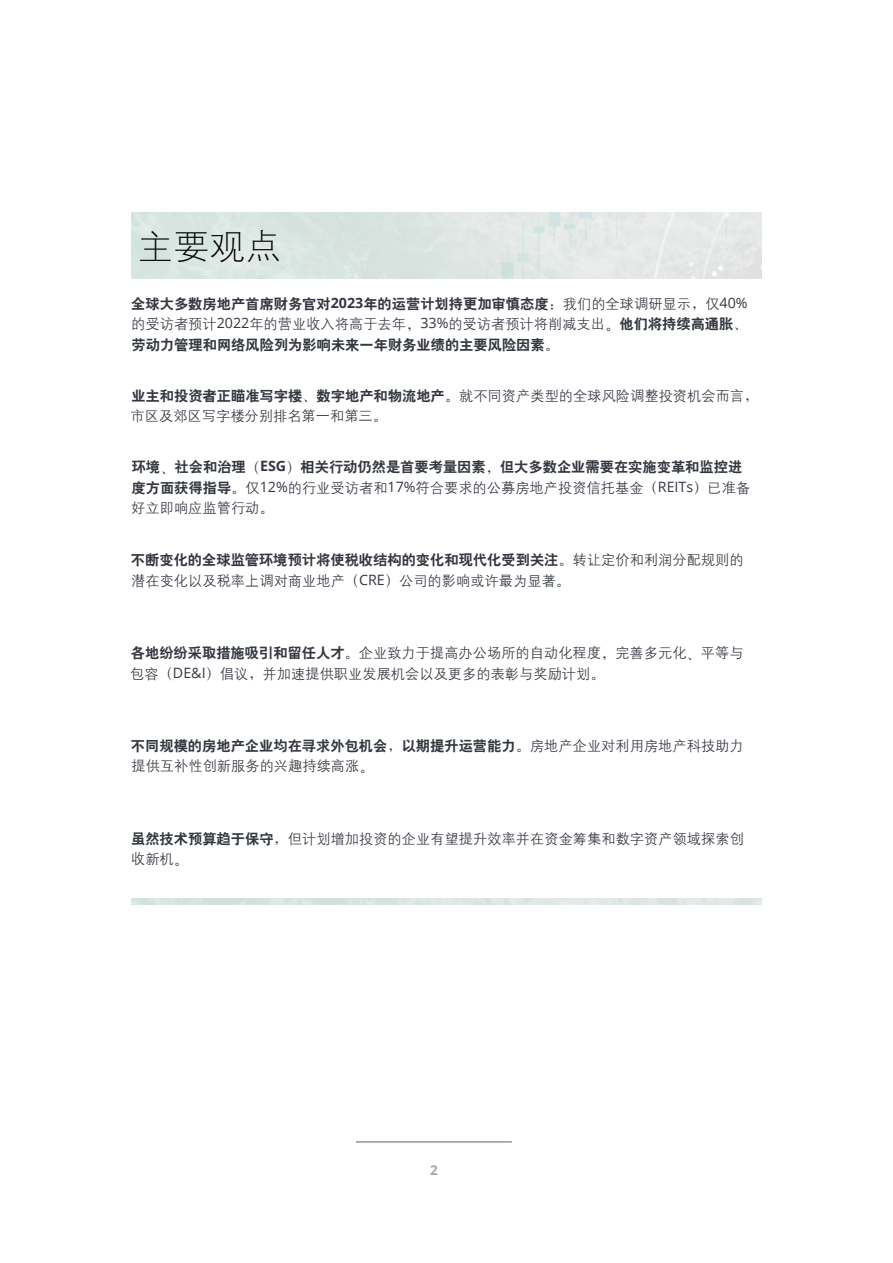
<style>
.page{position:relative;width:893px;height:1263px;background:#fff}
.page>*{position:absolute;margin:0;border:0;box-sizing:border-box;transform-origin:0 0}
.t1{font:36px "H Yg 1 gj";color:#000}
.t2{font:14.25px/20.2px "H Yg 2 gj";color:#333740}
.t3{font:14.25px "H Yb 2 gj";color:#333740}
.t4{font:700 13.5px "Open Sans";color:#a3a7a9}
.s1{font-family:"Open Sans";font-weight:700}
.s2{font-family:"H Ya 6 gj"}
.s3{font-family:"H Yg 2 gj"}
.s4{font-family:"Open Sans"}
.s5{font-family:"H Yb 2 gj"}
</style>
<div class="page">
<hr style="left:356px;top:1141px;width:156px;height:1px;background:#5f6369">
<img style="left:131px;top:213px;width:631px;height:65px">
<h1 class="t1" style="left:137px;top:228px;width:145px">主要观点</h1>
<p class="t3" style="left:131px;top:297px;width:618px">全球大多数房地产首席财务官对<span class="s1">2023</span>年的运营计划持更加审慎态度<span class="s2">：</span><span class="s3">我们的全球调研显示</span><span class="s2">，</span><span class="s3">仅</span><span class="s4">40%</span></p>
<p class="t2" style="left:131px;top:314px;width:618px">的受访者预计<span class="s4">2022</span>年的营业收入将高于去年<span class="s2">，</span><span class="s4">33%</span>的受访者预计将削减支出<span class="s2">。</span><span class="s5">他们将持续高通胀</span><span class="s2">、</span></p>
<p class="t3" style="left:132px;top:337px;width:429px">劳动力管理和网络风险列为影响未来一年财务业绩的主要风险因素<span class="s2">。</span></p>
<p class="t3" style="left:131px;top:388px;width:628px">业主和投资者正瞄准写字楼<span class="s2">、</span>数字地产和物流地产<span class="s2">。</span><span class="s3">就不同资产类型的全球风险调整投资机会而言</span><span class="s2">，</span></p>
<p class="t2" style="left:131px;top:406px;width:258px">市区及郊区写字楼分别排名第一和第三<span class="s2">。</span></p>
<p class="t3" style="left:132px;top:460px;width:612px">环境<span class="s2">、</span>社会和治理<span class="s2">（</span><span class="s1">ESG</span><span class="s2">）</span>相关行动仍然是首要考量因素<span class="s2">，</span>但大多数企业需要在实施变革和监控进</p>
<p class="t2" style="left:131px;top:477px;width:620px"><span class="s5">度方面获得指导</span><span class="s2">。</span>仅<span class="s4">12%</span>的行业受访者和<span class="s4">17%</span>符合要求的公募房地产投资信托基金<span class="s2">（</span><span class="s4">REITs</span><span class="s2">）</span>已准备好立即响应监管行动<span class="s2">。</span></p>
<p class="t3" style="left:131px;top:553px;width:614px">不断变化的全球监管环境预计将使税收结构的变化和现代化受到关注<span class="s2">。</span><span class="s3">转让定价和利润分配规则的</span></p>
<p class="t2" style="left:131px;top:570px;width:440px">潜在变化以及税率上调对商业地产<span class="s2">（</span><span class="s4">CRE</span><span class="s2">）</span>公司的影响或许最为显著<span class="s2">。</span></p>
<p class="t2" style="left:130px;top:643px;width:615px"><span class="s5">各地纷纷采取措施吸引和留任人才</span><span class="s2">。</span>企业致力于提高办公场所的自动化程度<span class="s2">，</span>完善多元化<span class="s2">、</span>平等与包容<span class="s2">（</span><span class="s4">DE&amp;I</span><span class="s2">）</span>倡议<span class="s2">，</span>并加速提供职业发展机会以及更多的表彰与奖励计划<span class="s2">。</span></p>
<p class="t3" style="left:131px;top:739px;width:614px">不同规模的房地产企业均在寻求外包机会<span class="s2">，</span>以期提升运营能力<span class="s2">。</span><span class="s3">房地产企业对利用房地产科技助力</span></p>
<p class="t2" style="left:131px;top:756px;width:244px">提供互补性创新服务的兴趣持续高涨<span class="s2">。</span></p>
<p class="t2" style="left:131px;top:829px;width:614px"><span class="s5">虽然技术预算趋于保守</span><span class="s2">，</span>但计划增加投资的企业有望提升效率并在资金筹集和数字资产领域探索创收新机<span class="s2">。</span></p>
<p class="t4" style="left:430px;top:1161px;width:9px">2</p>
</div>
